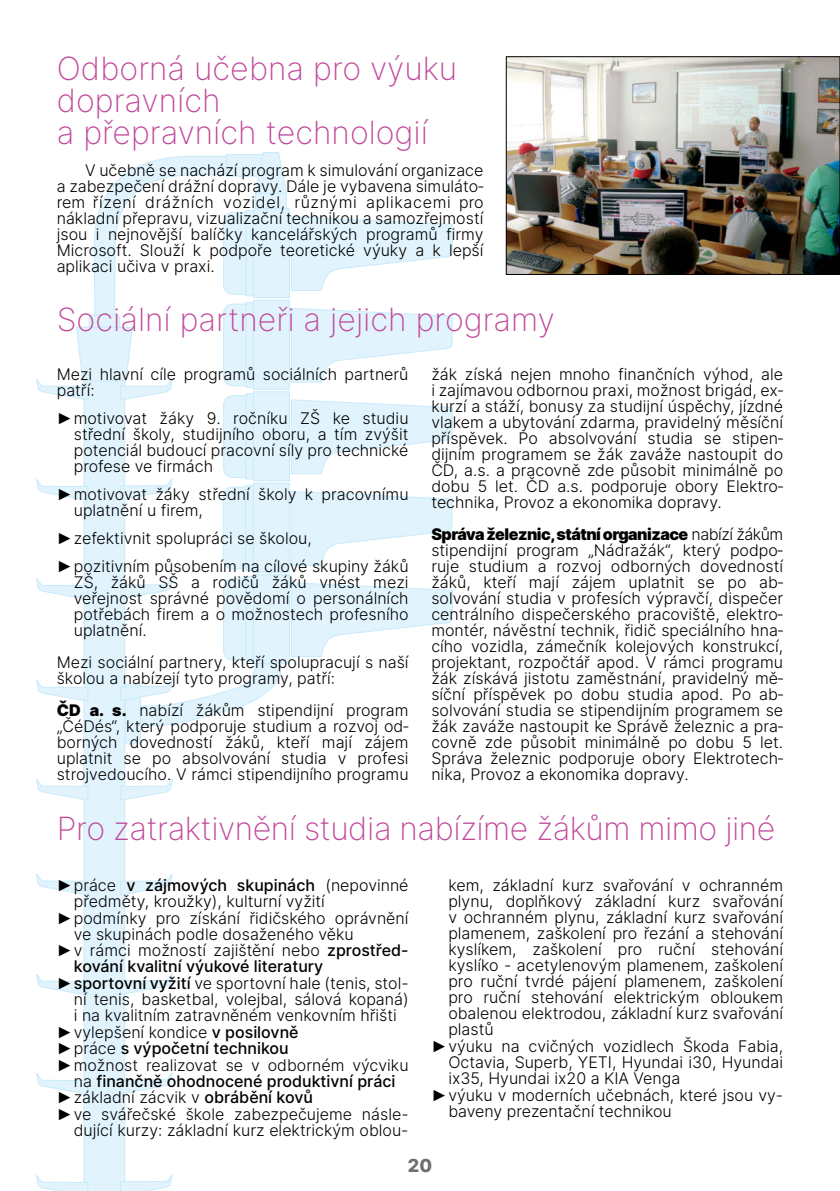
<style>
.page{position:relative;width:840px;height:1191px;background:#fff}
.page>*{position:absolute;margin:0;border:0;box-sizing:border-box;transform-origin:0 0}
.t1{font:32px/32px "Inter Extra Light BETA";color:#c1489a}
.t2{font:800 18px "Inter";color:#6d6e70}
.t3{font:16px/16px "Inter Light BETA";color:#000;text-align:justify}
.t4{font:500 16px "Inter";color:#000}
.t5{font:900 16px "Inter";letter-spacing:-.03em;color:#000}
.s1{font-family:"Arial"}
.s2{font-family:"Inter";font-weight:900}
.s3{font-family:"Inter Light BETA";font-weight:400}
.s4{font-family:"Arial";font-weight:400}
.s5{font-family:"Inter";font-weight:500}
</style>
<div class="page">
<svg style="left:839px;top:56px;width:1px;height:194px"></svg>
<div style="left:252px;top:483px;width:37px;height:90px;background:#e1f4fd"></div>
<div style="left:253px;top:574px;width:37px;height:90px;background:#e1f4fd;border:1px solid #c9ebfb"></div>
<svg style="left:290px;top:216px;width:163px;height:75px;fill:#e1f4fd"></svg>
<div style="left:223px;top:212px;width:38px;height:82px;background:#e1f4fd;border:1px solid #c9ebfb;border-radius:9px"></div>
<div style="left:253px;top:208px;width:37px;height:90px;background:#e1f4fd;border:1px solid #c9ebfb"></div>
<div style="left:245px;top:210px;width:9px;height:86px;background:#e1f4fd;border:1px solid #c9ebfb"></div>
<svg style="left:290px;top:308px;width:163px;height:75px;fill:#e1f4fd"></svg>
<div style="left:223px;top:304px;width:38px;height:82px;background:#e1f4fd;border:1px solid #c9ebfb;border-radius:9px"></div>
<div style="left:253px;top:300px;width:37px;height:90px;background:#e1f4fd;border:1px solid #c9ebfb"></div>
<div style="left:245px;top:302px;width:9px;height:86px;background:#e1f4fd;border:1px solid #c9ebfb"></div>
<svg style="left:290px;top:399px;width:163px;height:258px;fill:#e1f4fd"></svg>
<div style="left:253px;top:391px;width:37px;height:90px;background:#e1f4fd;border:1px solid #c9ebfb"></div>
<div style="left:255px;top:192px;width:31px;height:17px;background:#e1f4fd;border:1px solid #c9ebfb"></div>
<div style="left:226px;top:154px;width:39px;height:23px;background:#e1f4fd;border:1px solid #c9ebfb"></div>
<svg style="left:94px;top:155px;width:133px;height:162px"></svg>
<div style="left:89px;top:314px;width:31px;height:16px;background:#e1f4fd;border:1px solid #c9ebfb;border-radius:4px"></div>
<svg style="left:36px;top:326px;width:245px;height:865px"></svg>
<svg style="left:255px;top:152px;width:32px;height:42px"></svg>
<img style="left:507px;top:58px;width:330px;height:215px">
<div style="left:505px;top:56px;width:334px;height:219px;border:1px solid #000"></div>
<h1 class="t1" style="left:57px;top:52px;width:402px">Odborná učebna pro výuku dopravních<br>a přepravních technologií</h1>
<p class="t3" style="left:57px;top:162px;width:428px;text-indent:28px">V učebně se nachází program k simulování organizace a zabezpečení drážní dopravy. Dále je vybavena simuláto‐ rem řízení drážních vozidel, různými aplikacemi pro nákladní přepravu, vizualizační technikou a samozřejmostí jsou i nejnovější balíčky kancelářských programů firmy Microsoft. Slouží k podpoře teoretické výuky a k lepší aplikaci učiva v praxi.</p>
<h1 class="t1" style="left:57px;top:303px;width:499px">Sociální partneři a jejich programy</h1>
<p class="t3" style="left:57px;top:366px;width:353px">Mezi hlavní cíle programů sociálních partnerů patří:</p>
<p class="t3" style="left:74px;top:410px;width:336px;text-indent:-17px"><span class="s1">►</span>motivovat žáky 9. ročníku ZŠ ke studiu střední školy, studijního oboru, a tím zvýšit potenciál budoucí pracovní síly pro technické profese ve firmách</p>
<p class="t3" style="left:74px;top:486px;width:336px;text-indent:-17px"><span class="s1">►</span>motivovat žáky střední školy k pracovnímu uplatnění u firem,</p>
<p class="t3" style="left:57px;top:524px;width:353px;line-height:28.2px"><span class="s1">►</span>zefektivnit spolupráci se školou, <span class="s1">►</span>pozitivním působením na cílové skupiny žáků</p>
<p class="t3" style="left:74px;top:574px;width:336px">ZŠ, žáků SŠ a rodičů žáků vnést mezi veřejnost správné povědomí o personálních potřebách firem a o možnostech profesního uplatnění.</p>
<p class="t3" style="left:57px;top:654px;width:353px">Mezi sociální partnery, kteří spolupracují s naší školou a nabízejí tyto programy, patří:</p>
<p class="t3" style="left:57px;top:702px;width:353px"><span class="s2">ČD a. s.</span> nabízí žákům stipendĳní program „ČéDés“, který podporuje studium a rozvoj od‐ borných dovedností žáků, kteří mají zájem uplatnit se po absolvování studia v profesi strojvedoucího. V rámci stipendĳního programu</p>
<p class="t3" style="left:431px;top:366px;width:353px">žák získá nejen mnoho finančních výhod, ale i zajímavou odbornou praxi, možnost brigád, ex‐ kurzí a stáží, bonusy za studĳní úspěchy, jízdné vlakem a ubytování zdarma, pravidelný měsíční příspěvek. Po absolvování studia se stipen‐ dĳním programem se žák zaváže nastoupit do ČD, a.s. a pracovně zde působit minimálně po dobu 5 let. ČD a.s. podporuje obory Elektro‐ technika, Provoz a ekonomika dopravy.</p>
<p class="t5" style="left:431px;top:524px;width:353px">Správaželeznic,státníorganizace <span class="s3">nabízí žákům</span></p>
<p class="t3" style="left:431px;top:542px;width:353px">stipendĳní program „Nádražák“, který podpo‐ ruje studium a rozvoj odborných dovedností žáků, kteří mají zájem uplatnit se po ab‐ solvování studia v profesích výpravčí, dispečer centrálního dispečerského pracoviště, elektro‐ montér, návěstní technik, řidič speciálního hna‐ cího vozidla, zámečník kolejových konstrukcí, projektant, rozpočtář apod. V rámci programu žák získává jistotu zaměstnání, pravidelný mě‐ síční příspěvek po dobu studia apod. Po ab‐ solvování studia se stipendĳním programem se žák zaváže nastoupit ke Správě železnic a pra‐ covně zde působit minimálně po dobu 5 let.<br>Správa železnic podporuje obory Elektrotech‐ nika, Provoz a ekonomika dopravy.</p>
<h1 class="t1" style="left:57px;top:812px;width:719px">Pro zatraktivnění studia nabízíme žákům mimo jiné</h1>
<p class="t4" style="left:57px;top:876px;width:353px"><span class="s4">►</span><span class="s3">práce</span> v zájmových skupinách <span class="s3">(nepovinné</span></p>
<p class="t3" style="left:74px;top:893px;width:252px">předměty, kroužky), kulturní vyžití</p>
<p class="t3" style="left:57px;top:910px;width:353px"><span class="s1">►</span>podmínky pro získání řidičského oprávnění</p>
<p class="t3" style="left:74px;top:926px;width:281px">ve skupinách podle dosaženého věku</p>
<p class="t3" style="left:57px;top:942px;width:353px"><span class="s1">►</span>v rámci možností zajištění nebo <span class="s5">zprostřed-</span></p>
<p class="t4" style="left:74px;top:957px;width:251px">kování kvalitní výukové literatury</p>
<p class="t3" style="left:57px;top:975px;width:353px"><span class="s1">►</span><span class="s5">sportovní vyžití</span> ve sportovní hale (tenis, stol-</p>
<p class="t3" style="left:74px;top:991px;width:336px">ní tenis, basketbal, volejbal, sálová kopaná)</p>
<p class="t3" style="left:74px;top:1007px;width:324px">i na kvalitním zatravněném venkovním hřišti</p>
<p class="t3" style="left:57px;top:1023px;width:243px"><span class="s1">►</span>vylepšení kondice <span class="s5">v posilovně</span></p>
<p class="t4" style="left:57px;top:1038px;width:233px"><span class="s4">►</span><span class="s3">práce</span> s výpočetní technikou</p>
<p class="t3" style="left:57px;top:1056px;width:353px"><span class="s1">►</span>možnost realizovat se v odborném výcviku</p>
<p class="t4" style="left:74px;top:1071px;width:323px"><span class="s3">na</span> finančně ohodnocené produktivní práci</p>
<p class="t3" style="left:57px;top:1089px;width:257px"><span class="s1">►</span>základní zácvik v <span class="s5">obrábění kovů</span></p>
<p class="t3" style="left:57px;top:1105px;width:353px"><span class="s1">►</span>ve svářečské škole zabezpečujeme násle-</p>
<p class="t3" style="left:74px;top:1121px;width:336px">dující kurzy: základní kurz elektrickým oblou-</p>
<p class="t3" style="left:448px;top:877px;width:336px">kem, základní kurz svařování v ochranném</p>
<p class="t3" style="left:448px;top:893px;width:336px">plynu, doplňkový základní kurz svařování</p>
<p class="t3" style="left:448px;top:909px;width:336px">v ochranném plynu, základní kurz svařování</p>
<p class="t3" style="left:448px;top:925px;width:336px">plamenem, zaškolení pro řezání a stehování</p>
<p class="t3" style="left:448px;top:941px;width:336px">kyslíkem, zaškolení pro ruční stehování</p>
<p class="t3" style="left:448px;top:957px;width:336px">kyslíko - acetylenovým plamenem, zaškolení</p>
<p class="t3" style="left:448px;top:973px;width:336px">pro ruční tvrdé pájení plamenem, zaškolení</p>
<p class="t3" style="left:448px;top:989px;width:336px">pro ruční stehování elektrickým obloukem</p>
<p class="t3" style="left:448px;top:1005px;width:336px">obalenou elektrodou, základní kurz svařování</p>
<p class="t3" style="left:448px;top:1021px;width:47px">plastů</p>
<p class="t3" style="left:431px;top:1038px;width:353px"><span class="s1">►</span>výuku na cvičných vozidlech Škoda Fabia,</p>
<p class="t3" style="left:448px;top:1054px;width:336px">Octavia, Superb, YETI, Hyundai i30, Hyundai</p>
<p class="t3" style="left:448px;top:1070px;width:233px">ix35, Hyundai ix20 a KIA Venga</p>
<p class="t3" style="left:431px;top:1086px;width:353px"><span class="s1">►</span>výuku v moderních učebnách, které jsou vy-</p>
<p class="t3" style="left:448px;top:1102px;width:225px">baveny prezentační technikou</p>
<p class="t2" style="left:407px;top:1154px;width:26px">20</p>
</div>
